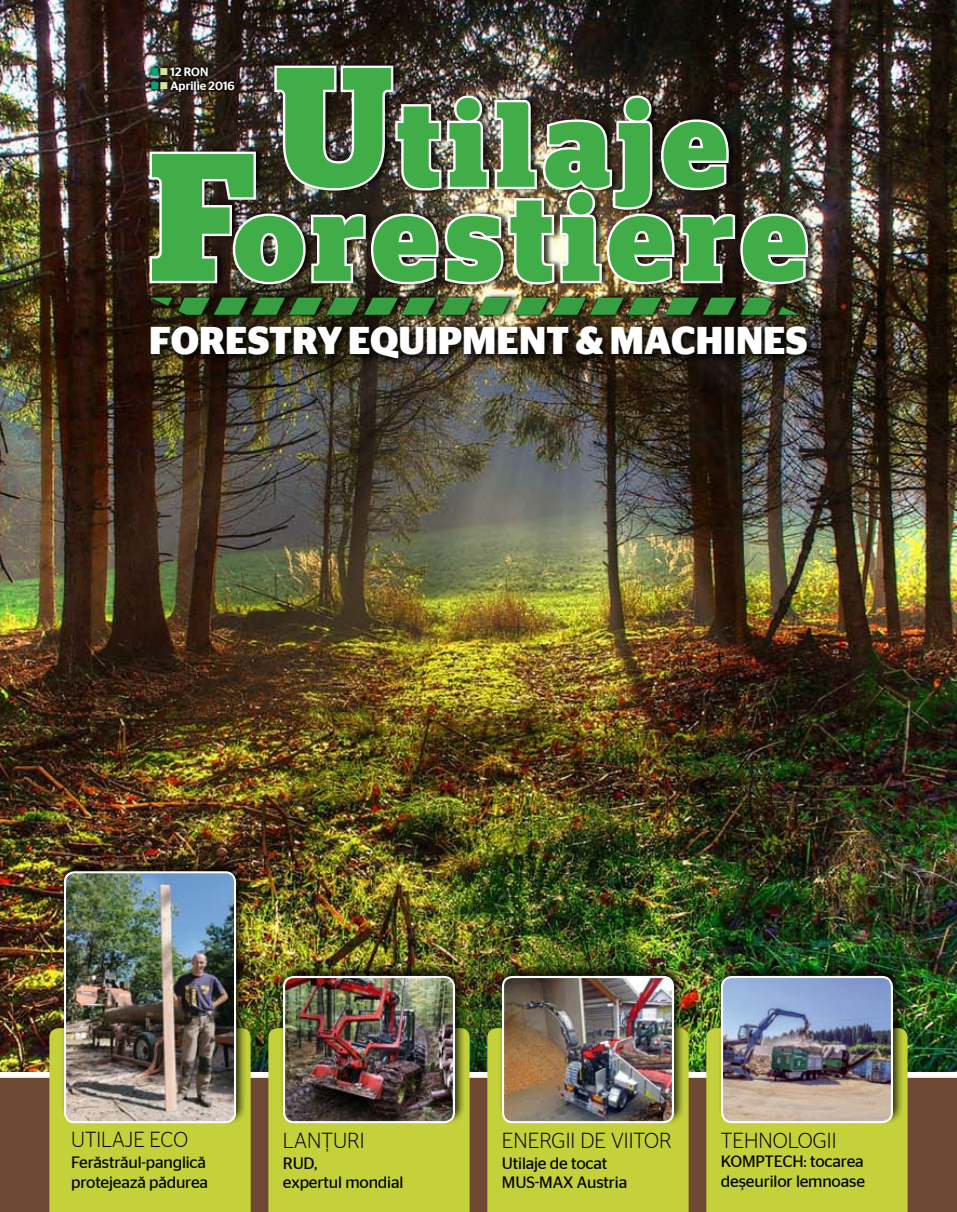
<style>
.page{position:relative;width:957px;height:1212px;background:#fff}
.page>*{position:absolute;margin:0;border:0;box-sizing:border-box;transform-origin:0 0}
.t1{font:700 120.75px/94.1px "Stag Serif";letter-spacing:.08em;color:#41ad49;text-align:center;scale:.95 1}
.t2{font:700 38.55px "Stag Sans";color:#fff}
.t3{font:300 21.6px "Stag Sans";color:#000}
.t4{font:300 21.6px "Stag Sans";color:#000;scale:.95 1}
.t5{font:16.35px/19.6px "Stag Sans";letter-spacing:-.01em;color:#000}
.t6{font:500 12px "Stag Sans";color:#fff}
.s1{color:#01a675}
.s2{color:#d6e59a}
.s3{font-size:169.65px}
.s4{font-size:181.2px}
</style>
<div class="page">
<img style="left:0;top:0;width:957px;height:1072px">
<div style="left:0;top:1076px;width:957px;height:136px;background:#6e4a34"></div>
<div style="left:268px;top:1028px;width:201px;height:184px;background:#c4d13b"></div>
<div style="left:279px;top:963px;width:186px;height:161px;background:#000;opacity:.75"></div>
<img style="left:284px;top:977px;width:170px;height:145px">
<div style="left:283px;top:976px;width:172px;height:147px;border:2px solid #fff;border-radius:10px"></div>
<div style="left:706px;top:1028px;width:201px;height:184px;background:#c4d13b"></div>
<div style="left:717px;top:963px;width:185px;height:161px;background:#000;opacity:.75"></div>
<img style="left:722px;top:977px;width:170px;height:145px">
<div style="left:721px;top:976px;width:172px;height:147px;border:2px solid #fff;border-radius:10px"></div>
<div style="left:49px;top:1028px;width:202px;height:184px;background:#c4d13b"></div>
<div style="left:60px;top:858px;width:186px;height:266px;background:#000;opacity:.75"></div>
<img style="left:65px;top:872px;width:170px;height:250px">
<div style="left:64px;top:871px;width:172px;height:252px;border:2px solid #fff;border-radius:10px"></div>
<div style="left:487px;top:1028px;width:201px;height:184px;background:#c4d13b"></div>
<div style="left:498px;top:963px;width:186px;height:161px;background:#000;opacity:.75"></div>
<img style="left:503px;top:977px;width:170px;height:145px">
<div style="left:502px;top:976px;width:172px;height:147px;border:2px solid #fff;border-radius:9px"></div>
<img style="left:148px;top:289px;width:653px;height:32px">
<div style="left:149px;top:147px;width:668px;height:142px;background:#000;opacity:.75"></div>
<img style="left:147px;top:63px;width:663px;height:224px">
<div style="left:146px;top:63px;width:91px;height:32px;background:#000;opacity:.75"></div>
<div style="left:145px;top:321px;width:671px;height:47px;background:#000;opacity:.75"></div>
<p class="t6" style="left:150px;top:66px;width:59px"><span class="s1">■</span><span class="s2">■</span> 12 RON</p>
<p class="t6" style="left:150px;top:80px;width:86px"><span class="s1">■</span><span class="s2">■</span> Aprilie 2016</p>
<h1 class="t1" style="left:150px;top:104px;width:692px"><span class="s3">U</span>tilaje<br><span class="s4">F</span>orestiere</h1>
<h2 class="t2" style="left:149px;top:323px;width:660px">FORESTRY EQUIPMENT &amp; MACHINES</h2>
<h3 class="t4" style="left:71px;top:1130px;width:124px">UTILAJE ECO</h3>
<p class="t5" style="left:71px;top:1153px;width:138px">Ferăstrăul-panglică protejează pădurea</p>
<h3 class="t3" style="left:283px;top:1130px;width:83px">LANŢURI</h3>
<p class="t5" style="left:283px;top:1154px;width:122px">RUD,<br>expertul mondial</p>
<h3 class="t3" style="left:502px;top:1130px;width:171px">ENERGII DE VIITOR</h3>
<p class="t5" style="left:502px;top:1154px;width:127px">Utilaje de tocat<br>MUS-MAX Austria</p>
<h3 class="t3" style="left:721px;top:1130px;width:117px">TEHNOLOGII</h3>
<p class="t5" style="left:721px;top:1153px;width:146px">KOMPTECH: tocarea deșeurilor lemnoase</p>
</div>
